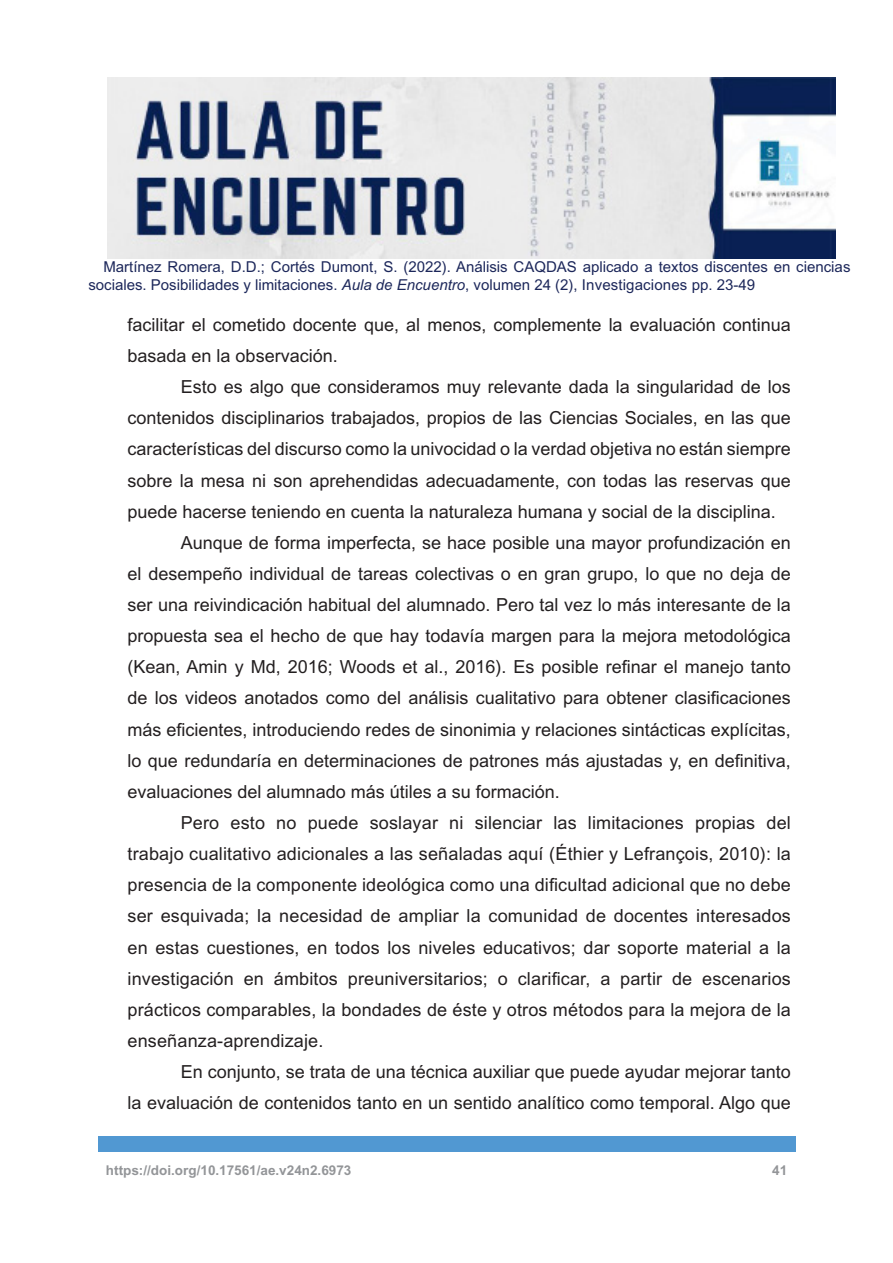
<style>
.page{position:relative;width:893px;height:1263px;background:#fff}
.page>*{position:absolute;margin:0;border:0;box-sizing:border-box;transform-origin:0 0}
.TX{font:18px/31.2px "Arial MT Std";color:#231f20;text-align:justify}
.t1{font:15px/18px "Arial MT Std";color:#1c275a}
.t2{font:700 13.5px "Arial MT Std";color:#939598}
.s1{font-style:italic}
</style>
<div class="page">
<img style="left:108px;top:77px;width:727px;height:182px">
<div style="left:98px;top:1136px;width:697px;height:16px;background:#5198d2"></div>
<p class="t1" style="left:88px;top:258px;width:764px;text-indent:15px">Martínez Romera, D.D.; Cortés Dumont, S. (2022). Análisis CAQDAS aplicado a textos discentes en ciencias sociales. Posibilidades y limitaciones. <span class="s1">Aula de Encuentro</span>, volumen 24 (2), Investigaciones pp. 23-49</p>
<p class="TX" style="left:128px;top:309px;width:665px">facilitar el cometido docente que, al menos, complemente la evaluación continua basada en la observación.</p>
<p class="TX" style="left:128px;top:371px;width:665px;text-indent:53px">Esto es algo que consideramos muy relevante dada la singularidad de los contenidos disciplinarios trabajados, propios de las Ciencias Sociales, en las que características del discurso como la univocidad o la verdad objetiva no están siempre sobre la mesa ni son aprehendidas adecuadamente, con todas las reservas que puede hacerse teniendo en cuenta la naturaleza humana y social de la disciplina.</p>
<p class="TX" style="left:128px;top:527px;width:665px;text-indent:53px">Aunque de forma imperfecta, se hace posible una mayor profundización en el desempeño individual de tareas colectivas o en gran grupo, lo que no deja de ser una reivindicación habitual del alumnado. Pero tal vez lo más interesante de la propuesta sea el hecho de que hay todavía margen para la mejora metodológica (Kean, Amin y Md, 2016; Woods et al., 2016). Es posible refinar el manejo tanto de los videos anotados como del análisis cualitativo para obtener clasificaciones más eficientes, introduciendo redes de sinonimia y relaciones sintácticas explícitas, lo que redundaría en determinaciones de patrones más ajustadas y, en definitiva, evaluaciones del alumnado más útiles a su formación.</p>
<p class="TX" style="left:128px;top:807px;width:665px;text-indent:53px">Pero esto no puede soslayar ni silenciar las limitaciones propias del trabajo cualitativo adicionales a las señaladas aquí (Éthier y Lefrançois, 2010): la presencia de la componente ideológica como una dificultad adicional que no debe ser esquivada; la necesidad de ampliar la comunidad de docentes interesados en estas cuestiones, en todos los niveles educativos; dar soporte material a la investigación en ámbitos preuniversitarios; o clarificar, a partir de escenarios prácticos comparables, la bondades de éste y otros métodos para la mejora de la enseñanza-aprendizaje.</p>
<p class="TX" style="left:128px;top:1056px;width:665px;text-align:right">En conjunto, se trata de una técnica auxiliar que puede ayudar mejorar tanto<br>la evaluación de contenidos tanto en un sentido analítico como temporal. Algo que</p>
<p class="t2" style="left:106px;top:1162px;width:247px">https://doi.org/10.17561/ae.v24n2.6973</p>
<p class="t2" style="left:772px;top:1162px;width:17px">41</p>
</div>
